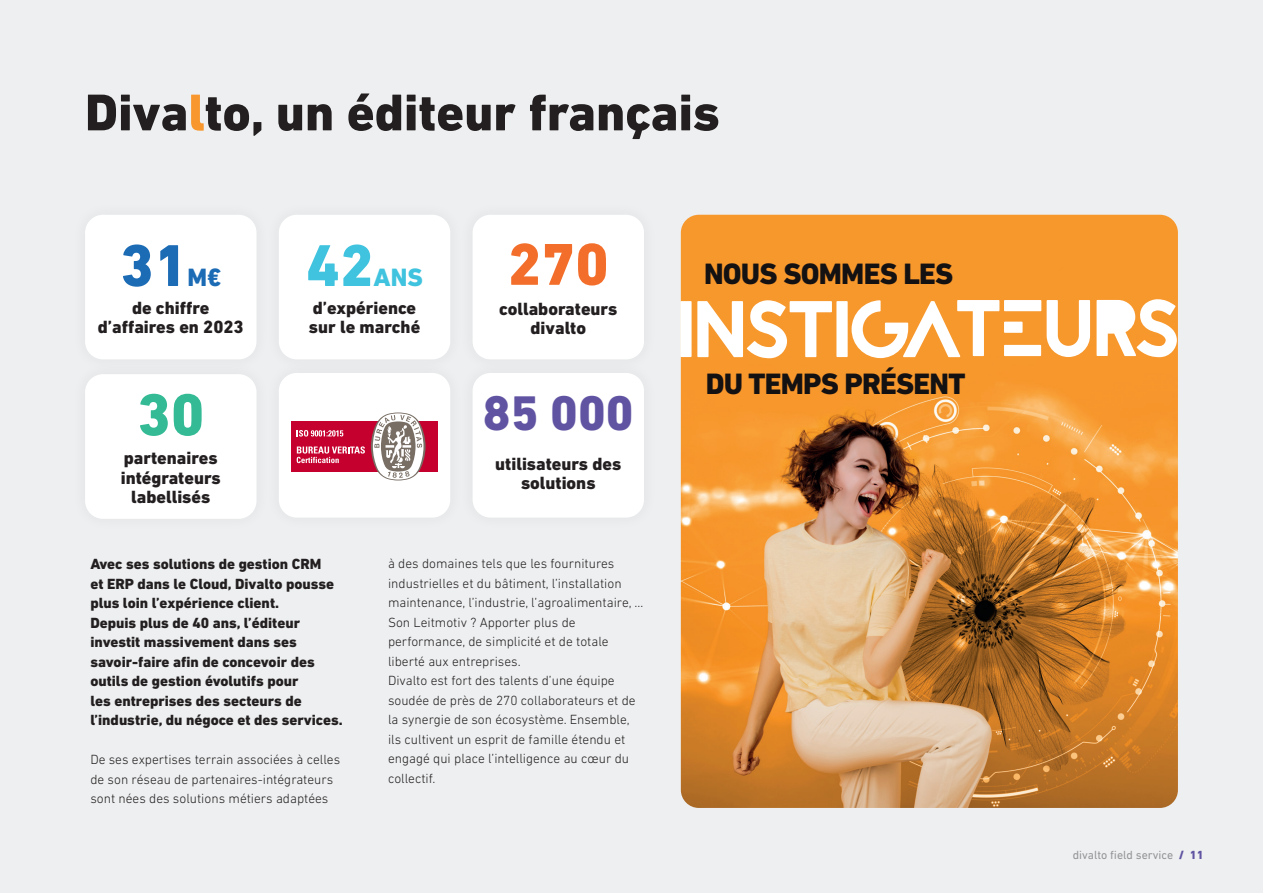
<style>
.page{position:relative;width:1263px;height:893px;background:#edeff0}
.page>*{position:absolute;margin:0;border:0;box-sizing:border-box;transform-origin:0 0}
.intro_heavy{font:800 60px "DIN Next LT Pro";color:#f36e2a}
.intro_heavy-2{font:800 60px "DIN Next LT Pro";color:#1b6bb5}
.intro_heavy-3{font:800 60px "DIN Next LT Pro";color:#40c3de}
.intro_heavy-4{font:800 60px "DIN Next LT Pro";color:#34bb96}
.intro_heavy-5{font:800 52.5px "DIN Next LT Pro";color:#231f20}
.intro_heavy-6{font:800 49.5px "DIN Next LT Pro";color:#6053a2}
.t1{font:800 30px "DIN Next LT Pro";letter-spacing:-.025em;color:#141113}
.intro_heavy-7{font:800 25.5px "DIN Next LT Pro";color:#40c3de}
.intro_heavy-8{font:800 25.5px "DIN Next LT Pro";color:#1b6bb5}
.t2{font:800 18px/19.5px "DIN Next LT Pro";color:#231f20;text-align:center}
.t3{font:800 15px/19.5px "DIN Next LT Pro";color:#231f20}
.t4{font:300 13.5px/19.5px "DIN Next LT Pro";color:#231f20}
.texte{font:12px "DIN Next LT Pro";color:#939598}
.s1{color:#f7972d}
.s2{font-weight:800;color:#6053a2}
</style>
<div class="page">
<img style="left:681px;top:215px;width:497px;height:593px">
<div style="left:85px;top:215px;width:171px;height:144px;background:#fff;border-radius:18px"></div>
<div style="left:472px;top:215px;width:172px;height:144px;background:#fff;border-radius:18px"></div>
<div style="left:85px;top:374px;width:171px;height:145px;background:#fff;border-radius:18px"></div>
<div style="left:279px;top:373px;width:171px;height:145px;background:#fff;border-radius:18px"></div>
<div style="left:472px;top:373px;width:172px;height:145px;background:#fff;border-radius:18px"></div>
<div style="left:264px;top:200px;width:200px;height:174px;background:#ebedee"></div>
<div style="left:279px;top:215px;width:171px;height:144px;background:#fff;border-radius:18px"></div>
<svg style="left:680px;top:299px;width:497px;height:59px;background:#fac88f"></svg>
<div style="left:291px;top:421px;width:147px;height:51px;background:#c5002e"></div>
<svg style="left:297px;top:430px;width:46px;height:6px"></svg>
<svg style="left:297px;top:446px;width:68px;height:17px"></svg>
<svg style="left:371px;top:412px;width:55px;height:68px"></svg>
<p class="intro_heavy-5" style="left:85px;top:81px;width:636px">Diva<span class="s1">l</span>to, un éditeur français</p>
<p class="intro_heavy-2" style="left:120px;top:230px;width:69px">31</p>
<p class="intro_heavy-8" style="left:187px;top:262px;width:36px">M€</p>
<p class="t2" style="left:98px;top:298px;width:147px">de chiffre d’affaires en 2023</p>
<p class="intro_heavy-4" style="left:137px;top:379px;width:69px">30</p>
<p class="t2" style="left:121px;top:448px;width:101px;text-align:left">partenaires intégrateurs</p>
<p class="t2" style="left:131px;top:487px;width:81px">labellisés</p>
<p class="intro_heavy-3" style="left:306px;top:230px;width:69px">42</p>
<p class="intro_heavy-7" style="left:374px;top:262px;width:51px">ANS</p>
<p class="t2" style="left:309px;top:298px;width:113px;text-align:left">d’expérience sur le marché</p>
<p class="intro_heavy" style="left:508px;top:229px;width:103px">270</p>
<p class="t2" style="left:499px;top:299px;width:120px">collaborateurs</p>
<p class="t2" style="left:530px;top:318px;width:57px">divalto</p>
<p class="intro_heavy-6" style="left:483px;top:384px;width:152px">85 000</p>
<p class="t2" style="left:495px;top:454px;width:128px">utilisateurs des solutions</p>
<p class="t3" style="left:90px;top:554px;width:245px">Avec ses solutions de gestion CRM et ERP dans le Cloud, Divalto pousse plus loin l’expérience client.</p>
<p class="t3" style="left:90px;top:613px;width:254px">Depuis plus de 40 ans, l’éditeur investit massivement dans ses savoir-faire afin de concevoir des outils de gestion évolutifs pour<br>les entreprises des secteurs de l’industrie, du négoce et des services.</p>
<p class="t4" style="left:90px;top:750px;width:251px">De ses expertises terrain associées à celles de son réseau de partenaires-intégrateurs sont nées des solutions métiers adaptées</p>
<p class="t4" style="left:388px;top:554px;width:257px">à des domaines tels que les fournitures industrielles et du bâtiment, l’installation maintenance, l’industrie, l’agroalimentaire, …</p>
<p class="t4" style="left:388px;top:612px;width:222px">Son Leitmotiv ? Apporter plus de performance, de simplicité et de totale liberté aux entreprises.</p>
<p class="t4" style="left:388px;top:671px;width:249px">Divalto est fort des talents d’une équipe soudée de près de 270 collaborateurs et de la synergie de son écosystème. Ensemble, ils cultivent un esprit de famille étendu et engagé qui place l’intelligence au cœur du collectif.</p>
<p class="t1" style="left:704px;top:256px;width:251px">NOUS SOMMES LES</p>
<p class="t1" style="left:706px;top:366px;width:261px">DU TEMPS PRÉSENT</p>
<p class="texte" style="left:1068px;top:848px;width:132px">divalto field service <span class="s2">/ 11</span></p>
<p class="texte" style="left:1073px;top:848px;width:132px">divalto field service <span class="s2">/ 11</span></p>
</div>
